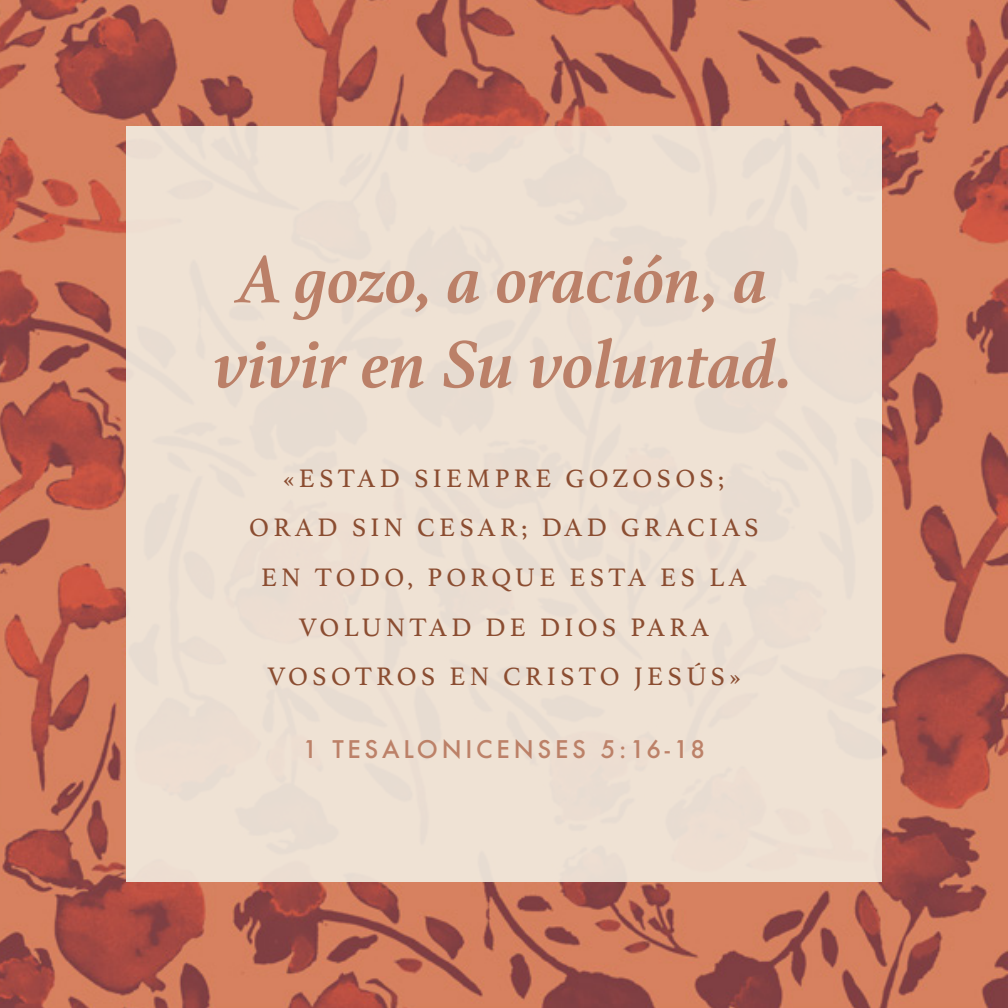
<style>
.page{position:relative;width:1008px;height:1008px;background:#fff}
.page>*{position:absolute;margin:0;border:0;box-sizing:border-box;transform-origin:0 0}
.t1{font:italic 700 71.05px/85px "Athelas";color:#bb8068;text-align:center}
.t2{font:26.6px "Athelas";letter-spacing:.16em;color:#8b4d31}
.t3{font:500 23.8px "Futura";letter-spacing:.16em;color:#bc8168}
</style>
<div class="page">
<img style="left:0;top:0;width:1008px;height:1008px">
<div style="left:126px;top:126px;width:756px;height:756px;background:#efe2d4"></div>
<p class="t1" style="left:215px;top:235px;width:580px">A gozo, a oración, a vivir en Su voluntad.</p>
<p class="t2" style="left:284px;top:457px;width:442px">«ESTAD SIEMPRE GOZOSOS;</p>
<p class="t2" style="left:249px;top:506px;width:511px">ORAD SIN CESAR; DAD GRACIAS</p>
<p class="t2" style="left:261px;top:556px;width:487px">EN TODO, PORQUE ESTA ES LA</p>
<p class="t2" style="left:299px;top:606px;width:412px">VOLUNTAD DE DIOS PARA</p>
<p class="t2" style="left:267px;top:655px;width:475px">VOSOTROS EN CRISTO JESÚS»</p>
<p class="t3" style="left:303px;top:733px;width:404px">1 TESALONICENSES 5:16-18</p>
</div>
